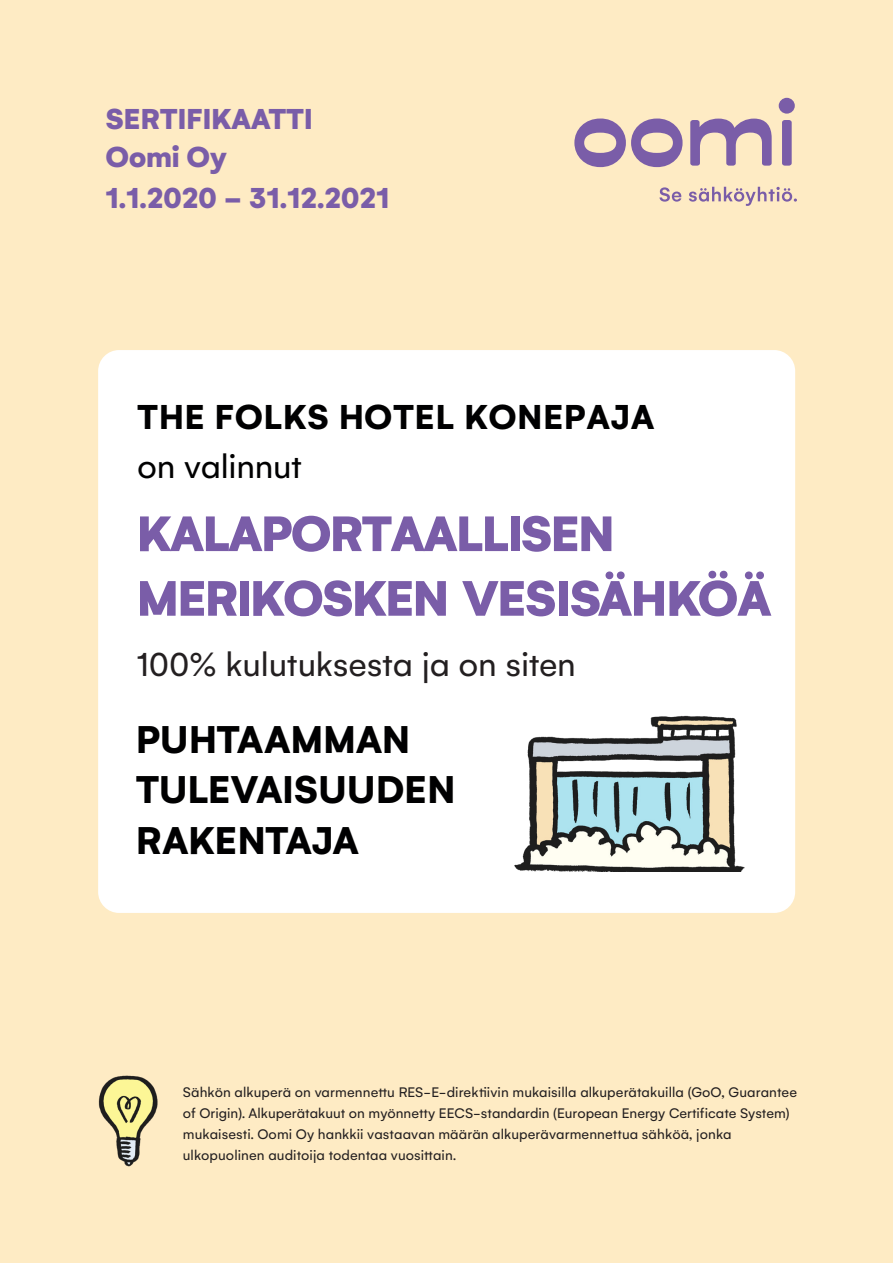
<style>
.page{position:relative;width:893px;height:1263px;background:#feebc4}
.page>*{position:absolute;margin:0;border:0;box-sizing:border-box;transform-origin:0 0}
.t1{font:900 54px/64.7px "Gelion";letter-spacing:-.04em;color:#7a5da8}
.t2{font:700 42px/50.4px "Gelion";letter-spacing:-.01em;color:#000001}
.t3{font:700 37.5px "Gelion";letter-spacing:.01em;color:#000001}
.t4{font:36px "Gelion";letter-spacing:-.005em;color:#231f20}
.t5{font:36px "Gelion";letter-spacing:-.01em;color:#000001}
.t6{font:900 31.2px/38px "Gelion";letter-spacing:-.01em;color:#7a5da8}
.t7{font:15px/21px "Gelion";letter-spacing:.005em;color:#231f20}
</style>
<div class="page">
<div style="left:101px;top:353px;width:691px;height:557px;background:#fff;border-radius:18px"></div>
<div style="left:98px;top:350px;width:697px;height:563px;border:6px solid #fff;border-radius:18px"></div>
<img style="left:98px;top:1075px;width:60px;height:91px">
<img style="left:514px;top:715px;width:231px;height:156px">
<svg style="left:659px;top:187px;width:138px;height:19px"></svg>
<svg style="left:779px;top:98px;width:16px;height:68px"></svg>
<svg style="left:690px;top:119px;width:82px;height:47px"></svg>
<svg style="left:574px;top:118px;width:109px;height:49px"></svg>
<h3 class="t6" style="left:105px;top:100px;width:209px">SERTIFIKAATTI<br>Oomi Oy</h3>
<h3 class="t6" style="left:105px;top:178px;width:285px">1.1.2020 - 31.12.2021</h3>
<h3 class="t3" style="left:137px;top:393px;width:519px">THE FOLKS HOTEL KONEPAJA</h3>
<h3 class="t5" style="left:137px;top:445px;width:166px">on valinnut</h3>
<h1 class="t1" style="left:136px;top:501px;width:637px">KALAPORTAALLISEN<br>MERIKOSKEN VESISÄHKÖÄ</h1>
<h3 class="t4" style="left:136px;top:643px;width:441px">100% kulutuksesta ja on siten</h3>
<h2 class="t2" style="left:136px;top:714px;width:321px">PUHTAAMMAN<br>TULEVAISUUDEN<br>RAKENTAJA</h2>
<p class="t7" style="left:183px;top:1082px;width:616px">Sähkön alkuperä on varmennettu RES-E-direktiivin mukaisilla alkuperätakuilla (GoO, Guarantee of Origin). Alkuperätakuut on myönnetty EECS-standardin (European Energy Certificate System) mukaisesti. Oomi Oy hankkii vastaavan määrän alkuperävarmennettua sähköä, jonka ulkopuolinen auditoija todentaa vuosittain.</p>
</div>
